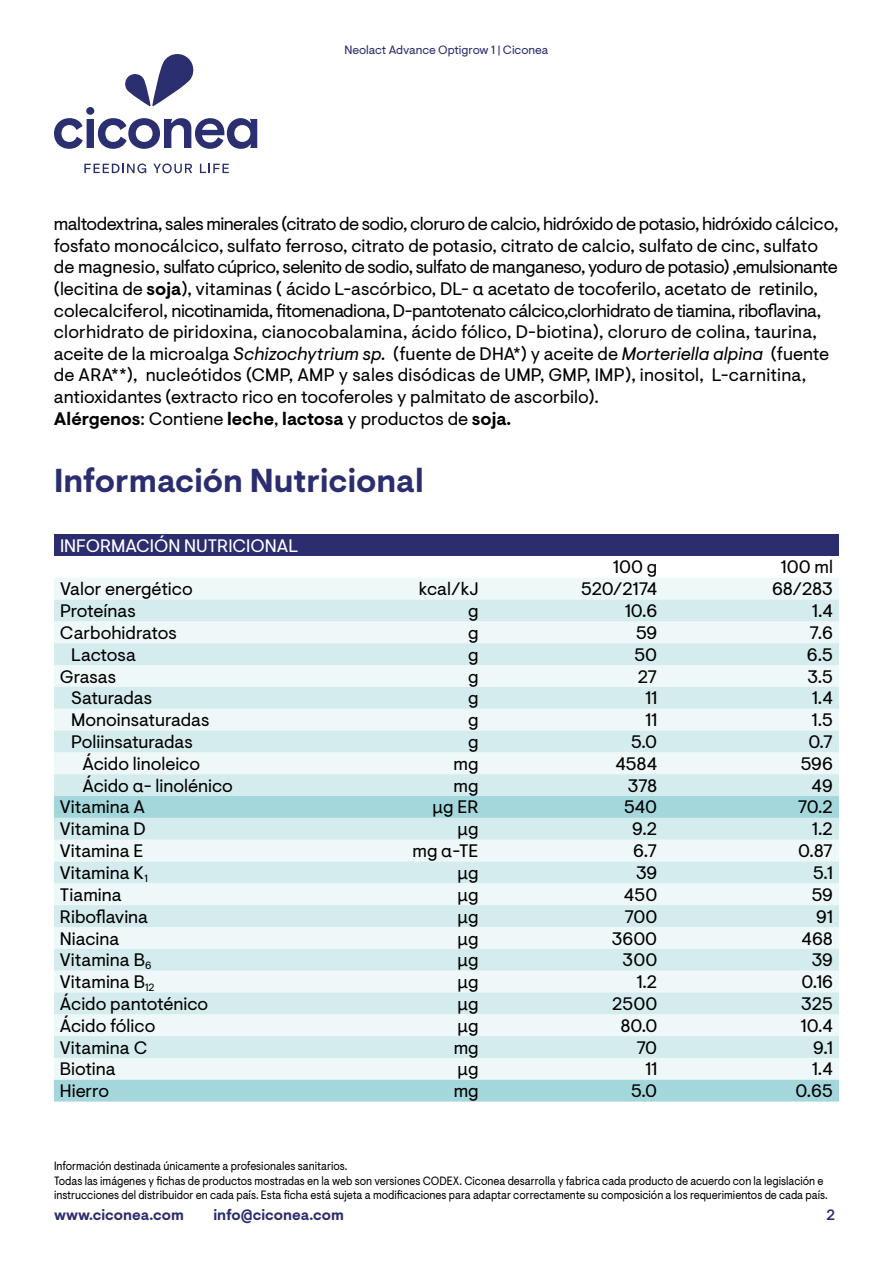
<style>
.page{position:relative;width:893px;height:1263px;background:#fff}
.page>*{position:absolute;margin:0;border:0;box-sizing:border-box;transform-origin:0 0}
.t1{font:700 33px "Visuelt Pro";color:#2b2d6e}
.t2{font:18px/21.6px "Visuelt Pro";color:#000}
.t3{font:18px "Visuelt Pro";color:#fff}
.t4{font:700 15px "Visuelt Pro";color:#2b2d6e}
.t5{font:500 15px "Visuelt Pro";color:#2b2d6e}
.t6{font:12px/14.4px "Visuelt Pro";color:#000;scale:.9 1}
.t7{font:12px "Visuelt Pro";color:#2b2d6e}
.s1{font-weight:700}
.s2{font-style:italic}
</style>
<div class="page">
<svg style="left:125px;top:54px;width:69px;height:52px"></svg>
<div style="left:86px;top:107px;width:8px;height:8px;background:#2b2e6f;border-radius:4px"></div>
<div style="left:87px;top:119px;width:7px;height:29px;background:#2b2e6f"></div>
<svg style="left:54px;top:118px;width:29px;height:31px"></svg>
<svg style="left:98px;top:118px;width:159px;height:31px"></svg>
<svg style="left:84px;top:163px;width:62px;height:10px"></svg>
<svg style="left:153px;top:163px;width:39px;height:10px"></svg>
<svg style="left:200px;top:164px;width:29px;height:9px"></svg>
<div style="left:54px;top:534px;width:785px;height:22px;background:#2b2d6e"></div>
<div style="left:54px;top:578px;width:785px;height:22px;background:#eff8f9"></div>
<svg style="left:54px;top:600px;width:785px;height:196px;fill:#d5ecee"></svg>
<svg style="left:54px;top:796px;width:785px;height:305px"></svg>
<p class="t7" style="left:344px;top:43px;width:206px">Neolact Advance Optigrow 1 | Ciconea</p>
<p class="t2" style="left:54px;top:214px;width:786px">maltodextrina, sales minerales (citrato de sodio, cloruro de calcio, hidróxido de potasio, hidróxido cálcico, fosfato monocálcico, sulfato ferroso, citrato de potasio, citrato de calcio, sulfato de cinc, sulfato de magnesio, sulfato cúprico, selenito de sodio, sulfato de manganeso, yoduro de potasio) ,emulsionante (lecitina de <span class="s1">soja</span>), vitaminas ( ácido L-ascórbico, DL- α acetato de tocoferilo, acetato de retinilo, colecalciferol, nicotinamida, fitomenadiona, D-pantotenato cálcico,clorhidrato de tiamina, riboflavina, clorhidrato de piridoxina, cianocobalamina, ácido fólico, D-biotina), cloruro de colina, taurina, aceite de la microalga <span class="s2">Schizochytrium sp.</span> (fuente de DHA*) y aceite de <span class="s2">Morteriella alpina</span> (fuente de ARA**), nucleótidos (CMP, AMP y sales disódicas de UMP, GMP, IMP), inositol, L-carnitina, antioxidantes (extracto rico en tocoferoles y palmitato de ascorbilo).<br><span class="s1">Alérgenos</span>: Contiene <span class="s1">leche</span>, <span class="s1">lactosa</span> y productos de <span class="s1">soja.</span></p>
<h1 class="t1" style="left:54px;top:461px;width:371px">Información Nutricional</h1>
<p class="t3" style="left:60px;top:535px;width:240px">INFORMACIÓN NUTRICIONAL</p>
<p class="t2" style="left:613px;top:557px;width:46px">100 g</p>
<p class="t2" style="left:781px;top:557px;width:54px">100 ml</p>
<p class="t2" style="left:60px;top:579px;width:134px">Valor energético</p>
<p class="t2" style="left:419px;top:579px;width:61px">kcal/kJ</p>
<p class="t2" style="left:581px;top:579px;width:78px">520/2174</p>
<p class="t2" style="left:772px;top:579px;width:62px">68/283</p>
<p class="t2" style="left:60px;top:601px;width:77px">Proteínas</p>
<p class="t2" style="left:468px;top:601px;width:12px">g</p>
<p class="t2" style="left:625px;top:601px;width:34px">10.6</p>
<p class="t2" style="left:812px;top:601px;width:22px">1.4</p>
<p class="t2" style="left:60px;top:622px;width:118px">Carbohidratos</p>
<p class="t2" style="left:468px;top:622px;width:12px">g</p>
<p class="t2" style="left:636px;top:622px;width:23px">59</p>
<p class="t2" style="left:809px;top:622px;width:25px">7.6</p>
<p class="t2" style="left:71px;top:644px;width:66px">Lactosa</p>
<p class="t2" style="left:468px;top:644px;width:12px">g</p>
<p class="t2" style="left:634px;top:644px;width:24px">50</p>
<p class="t2" style="left:807px;top:644px;width:27px">6.5</p>
<p class="t2" style="left:60px;top:666px;width:58px">Grasas</p>
<p class="t2" style="left:468px;top:666px;width:12px">g</p>
<p class="t2" style="left:638px;top:666px;width:21px">27</p>
<p class="t2" style="left:807px;top:666px;width:27px">3.5</p>
<p class="t2" style="left:71px;top:688px;width:82px">Saturadas</p>
<p class="t2" style="left:468px;top:688px;width:12px">g</p>
<p class="t2" style="left:645px;top:688px;width:13px">11</p>
<p class="t2" style="left:812px;top:688px;width:22px">1.4</p>
<p class="t2" style="left:71px;top:710px;width:140px">Monoinsaturadas</p>
<p class="t2" style="left:468px;top:710px;width:12px">g</p>
<p class="t2" style="left:645px;top:710px;width:13px">11</p>
<p class="t2" style="left:812px;top:710px;width:23px">1.5</p>
<p class="t2" style="left:71px;top:731px;width:123px">Poliinsaturadas</p>
<p class="t2" style="left:468px;top:731px;width:12px">g</p>
<p class="t2" style="left:631px;top:731px;width:28px">5.0</p>
<p class="t2" style="left:808px;top:731px;width:26px">0.7</p>
<p class="t2" style="left:83px;top:753px;width:119px">Ácido linoleico</p>
<p class="t2" style="left:454px;top:753px;width:26px">mg</p>
<p class="t2" style="left:615px;top:753px;width:43px">4584</p>
<p class="t2" style="left:801px;top:753px;width:34px">596</p>
<p class="t2" style="left:83px;top:775px;width:152px">Ácido α- linolénico</p>
<p class="t2" style="left:454px;top:775px;width:26px">mg</p>
<p class="t2" style="left:628px;top:775px;width:31px">378</p>
<p class="t2" style="left:811px;top:775px;width:23px">49</p>
<p class="t2" style="left:60px;top:797px;width:87px">Vitamina A</p>
<p class="t2" style="left:433px;top:797px;width:48px">μg ER</p>
<p class="t2" style="left:624px;top:797px;width:35px">540</p>
<p class="t2" style="left:798px;top:797px;width:37px">70.2</p>
<p class="t2" style="left:60px;top:819px;width:88px">Vitamina D</p>
<p class="t2" style="left:457px;top:819px;width:23px">μg</p>
<p class="t2" style="left:632px;top:819px;width:27px">9.2</p>
<p class="t2" style="left:812px;top:819px;width:22px">1.2</p>
<p class="t2" style="left:60px;top:841px;width:85px">Vitamina E</p>
<p class="t2" style="left:413px;top:841px;width:68px">mg α-TE</p>
<p class="t2" style="left:633px;top:841px;width:26px">6.7</p>
<p class="t2" style="left:798px;top:841px;width:36px">0.87</p>
<p class="t2" style="left:60px;top:862px;width:90px">Vitamina K<sub>1</sub></p>
<p class="t2" style="left:458px;top:862px;width:23px">μg</p>
<p class="t2" style="left:636px;top:862px;width:23px">39</p>
<p class="t2" style="left:813px;top:862px;width:21px">5.1</p>
<p class="t2" style="left:60px;top:884px;width:63px">Tiamina</p>
<p class="t2" style="left:458px;top:884px;width:23px">μg</p>
<p class="t2" style="left:624px;top:884px;width:35px">450</p>
<p class="t2" style="left:812px;top:884px;width:23px">59</p>
<p class="t2" style="left:60px;top:906px;width:90px">Riboflavina</p>
<p class="t2" style="left:458px;top:906px;width:23px">μg</p>
<p class="t2" style="left:624px;top:906px;width:34px">700</p>
<p class="t2" style="left:816px;top:906px;width:18px">91</p>
<p class="t2" style="left:60px;top:928px;width:61px">Niacina</p>
<p class="t2" style="left:458px;top:928px;width:23px">μg</p>
<p class="t2" style="left:612px;top:928px;width:47px">3600</p>
<p class="t2" style="left:801px;top:928px;width:33px">468</p>
<p class="t2" style="left:60px;top:950px;width:93px">Vitamina B<sub>6</sub></p>
<p class="t2" style="left:458px;top:950px;width:23px">μg</p>
<p class="t2" style="left:623px;top:950px;width:36px">300</p>
<p class="t2" style="left:812px;top:950px;width:23px">39</p>
<p class="t2" style="left:60px;top:972px;width:96px">Vitamina B<sub>12</sub></p>
<p class="t2" style="left:458px;top:972px;width:23px">μg</p>
<p class="t2" style="left:637px;top:972px;width:22px">1.2</p>
<p class="t2" style="left:801px;top:972px;width:33px">0.16</p>
<p class="t2" style="left:60px;top:993px;width:150px">Ácido pantoténico</p>
<p class="t2" style="left:458px;top:993px;width:23px">μg</p>
<p class="t2" style="left:612px;top:993px;width:47px">2500</p>
<p class="t2" style="left:801px;top:993px;width:33px">325</p>
<p class="t2" style="left:60px;top:1015px;width:97px">Ácido fólico</p>
<p class="t2" style="left:458px;top:1015px;width:23px">μg</p>
<p class="t2" style="left:620px;top:1015px;width:38px">80.0</p>
<p class="t2" style="left:801px;top:1015px;width:34px">10.4</p>
<p class="t2" style="left:60px;top:1037px;width:89px">Vitamina C</p>
<p class="t2" style="left:454px;top:1037px;width:26px">mg</p>
<p class="t2" style="left:636px;top:1037px;width:22px">70</p>
<p class="t2" style="left:813px;top:1037px;width:21px">9.1</p>
<p class="t2" style="left:60px;top:1059px;width:57px">Biotina</p>
<p class="t2" style="left:458px;top:1059px;width:23px">μg</p>
<p class="t2" style="left:645px;top:1059px;width:13px">11</p>
<p class="t2" style="left:812px;top:1059px;width:22px">1.4</p>
<p class="t2" style="left:60px;top:1081px;width:51px">Hierro</p>
<p class="t2" style="left:454px;top:1081px;width:26px">mg</p>
<p class="t2" style="left:631px;top:1081px;width:28px">5.0</p>
<p class="t2" style="left:796px;top:1081px;width:39px">0.65</p>
<p class="t6" style="left:54px;top:1159px;width:861px">Información destinada únicamente a profesionales sanitarios.<br>Todas las imágenes y fichas de productos mostradas en la web son versiones CODEX. Ciconea desarrolla y fabrica cada producto de acuerdo con la legislación e instrucciones del distribuidor en cada país. Esta ficha está sujeta a modificaciones para adaptar correctamente su composición a los requerimientos de cada país.</p>
<p class="t4" style="left:54px;top:1206px;width:131px">www.ciconea.com</p>
<p class="t4" style="left:213px;top:1206px;width:132px">info@ciconea.com</p>
<p class="t5" style="left:826px;top:1206px;width:10px">2</p>
</div>
